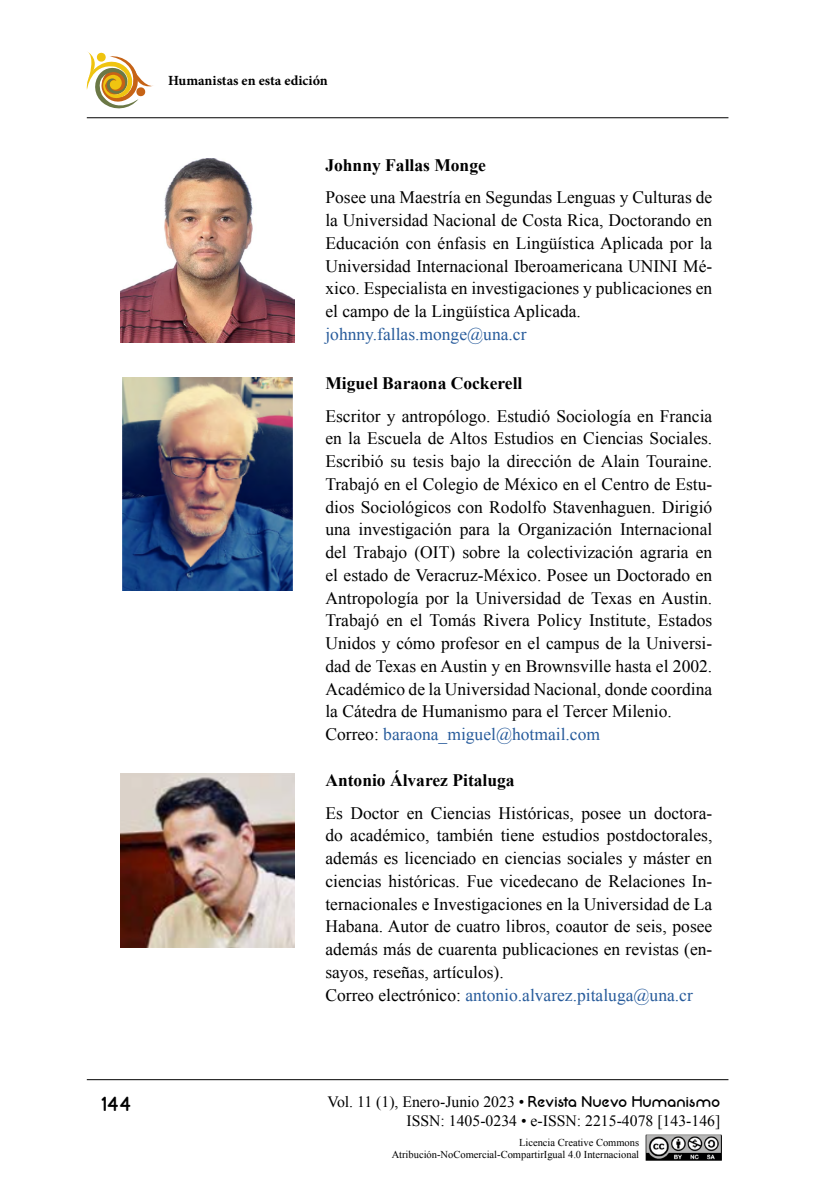
<style>
.page{position:relative;width:819px;height:1197px;background:#fff}
.page>*{position:absolute;margin:0;border:0;box-sizing:border-box;transform-origin:0 0}
.t1{font:21px "Neon 80 s";color:#000}
.t2{font:17.5px/22.8px "Times New Roman";color:#000}
.t3{font:700 17.5px "Times New Roman";color:#000}
.t4{font:17.5px "Times New Roman";color:#275b9b}
.t5{font:15.75px/18.9px "Times New Roman";color:#000;text-align:right}
.t6{font:700 14px "Minion Pro";color:#000}
.t7{font:10.5px/12.6px "Times New Roman";color:#000;text-align:right}
.s1{color:#275b9b}
.s2{font-family:"Neon 80 s"}
</style>
<div class="page">
<hr style="left:87px;top:1079px;width:641px;height:1px;background:#000">
<hr style="left:87px;top:117px;width:641px;height:1px;background:#000">
<svg style="left:87px;top:52px;width:66px;height:56px"></svg>
<img style="left:645px;top:1134px;width:76px;height:27px">
<img style="left:121px;top:159px;width:173px;height:184px">
<img style="left:122px;top:377px;width:171px;height:214px">
<img style="left:121px;top:774px;width:173px;height:173px">
<p class="t1" style="left:101px;top:1093px;width:32px">144</p>
<p class="t6" style="left:168px;top:71px;width:161px">Humanistas en esta edición</p>
<p class="t3" style="left:325px;top:153px;width:162px">Johnny Fallas Monge</p>
<p class="t2" style="left:325px;top:186px;width:388px;text-align:justify">Posee una Maestría en Segundas Lenguas y Culturas de la Universidad Nacional de Costa Rica, Doctorando en Educación con énfasis en Lingüística Aplicada por la Universidad Internacional Iberoamericana UNINI Mé&shy;xico. Especialista en investigaciones y publicaciones en el campo de la Lingüística Aplicada.</p>
<p class="t4" style="left:325px;top:322px;width:203px">johnny.fallas.monge@una.cr</p>
<p class="t3" style="left:325px;top:371px;width:199px">Miguel Baraona Cockerell</p>
<p class="t2" style="left:325px;top:404px;width:388px">Escritor y antropólogo. Estudió Sociología en Francia en la Escuela de Altos Estudios en Ciencias Sociales.<br>Escribió su tesis bajo la dirección de Alain Touraine.<br>Trabajó en el Colegio de México en el Centro de Estu&shy;dios Sociológicos con Rodolfo Stavenhaguen. Dirigió una investigación para la Organización Internacional del Trabajo (OIT) sobre la colectivización agraria en el estado de Veracruz-México. Posee un Doctorado en Antropología por la Universidad de Texas en Austin.<br>Trabajó en el Tomás Rivera Policy Institute, Estados Unidos y cómo profesor en el campus de la Universi&shy;dad de Texas en Austin y en Brownsville hasta el 2002.<br>Académico de la Universidad Nacional, donde coordina la Cátedra de Humanismo para el Tercer Milenio.<br>Correo: <span class="s1">baraona_miguel@hotmail.com</span></p>
<p class="t3" style="left:325px;top:768px;width:191px">Antonio Álvarez Pitaluga</p>
<p class="t2" style="left:325px;top:801px;width:388px">Es Doctor en Ciencias Históricas, posee un doctora&shy;do académico, también tiene estudios postdoctorales, además es licenciado en ciencias sociales y máster en ciencias históricas. Fue vicedecano de Relaciones In&shy;ternacionales e Investigaciones en la Universidad de La Habana. Autor de cuatro libros, coautor de seis, posee además más de cuarenta publicaciones en revistas (en&shy;sayos, reseñas, artículos).<br>Correo electrónico: <span class="s1">antonio.alvarez.pitaluga@una.cr</span></p>
<p class="t5" style="left:328px;top:1092px;width:394px">Vol. 11 (1), Enero-Junio 2023 • <span class="s2">Revista Nuevo Humanismo<br></span>ISSN: 1405-0234 • e-ISSN: 2215-4078 [143-146]</p>
<p class="t7" style="left:392px;top:1136px;width:249px">Licencia Creative Commons<br>Atribución-NoComercial-CompartirIgual 4.0 Internacional</p>
</div>
